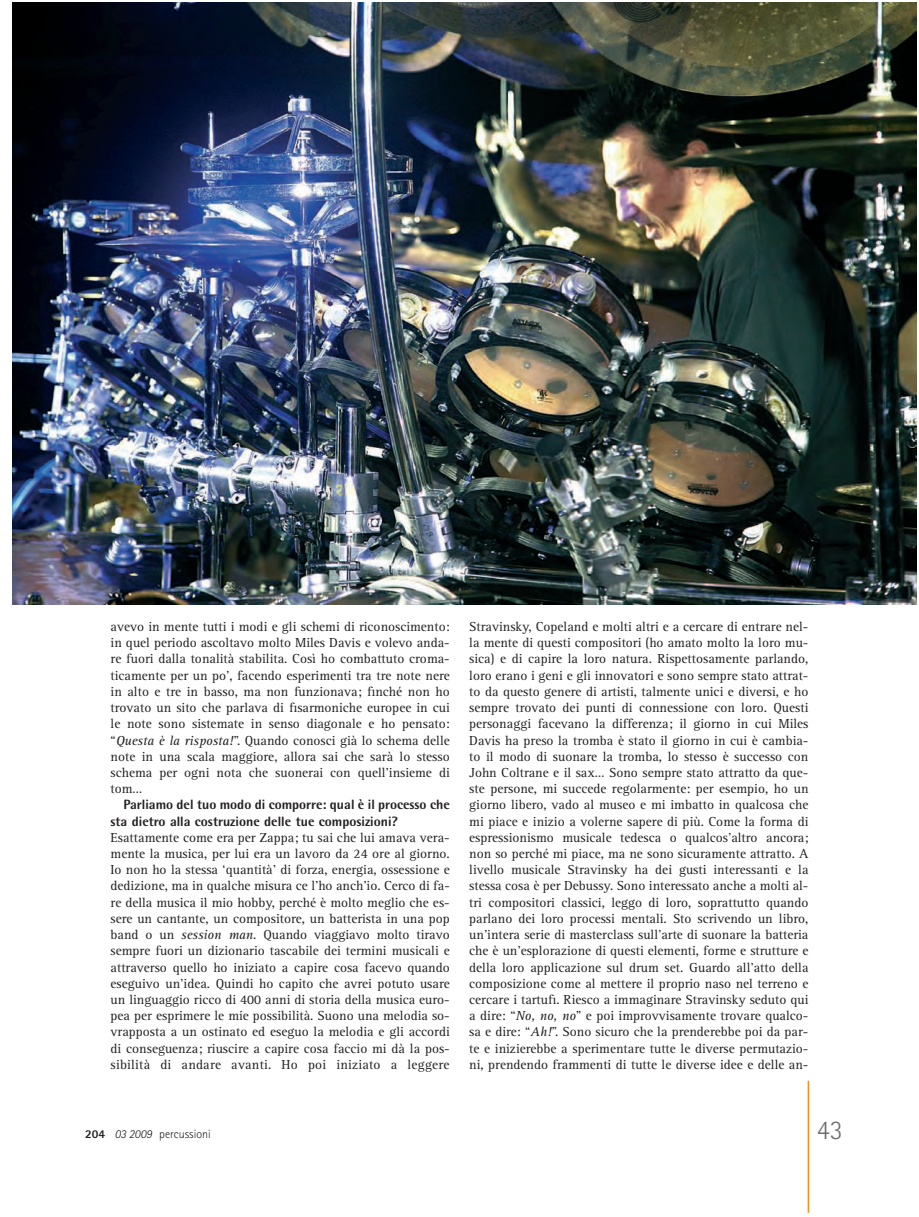
<style>
.page{position:relative;width:919px;height:1217px;background:#fff}
.page>*{position:absolute;margin:0;border:0;box-sizing:border-box;transform-origin:0 0}
.t1{font:300 27px "Rotis Sans Serif";color:#6c6d70}
.t2{font:13.5px/16.2px "Rotis Serif";color:#231f20;text-align:justify}
.t3{font:800 13.5px/16.2px "Rotis Semi Sans";color:#231f20}
.t4{font:300 12px "Rotis Sans Serif";color:#231f20}
.s1{font-style:italic}
.s2{font-weight:800}
</style>
<div class="page">
<hr style="left:807px;top:1080px;width:2px;height:132px;background:#f68e1e">
<img style="left:13px;top:3px;width:903px;height:601px">
<p class="t2" style="left:111px;top:619px;width:341px">avevo in mente tutti i modi e gli schemi di riconoscimento: in quel periodo ascoltavo molto Miles Davis e volevo anda&shy;re fuori dalla tonalità stabilita. Così ho combattuto croma&shy;ticamente per un po’, facendo esperimenti tra tre note nere in alto e tre in basso, ma non funzionava; finché non ho trovato un sito che parlava di fisarmoniche europee in cui le note sono sistemate in senso diagonale e ho pensato: “<span class="s1">Questa è la risposta!</span>”. Quando conosci già lo schema delle note in una scala maggiore, allora sai che sarà lo stesso schema per ogni nota che suonerai con quell’insieme di tom…</p>
<p class="t3" style="left:111px;top:797px;width:341px;text-indent:13px">Parliamo del tuo modo di comporre: qual è il processo che sta dietro alla costruzione delle tue composizioni?</p>
<p class="t2" style="left:111px;top:830px;width:341px">Esattamente come era per Zappa; tu sai che lui amava vera&shy;mente la musica, per lui era un lavoro da 24 ore al giorno.<br>Io non ho la stessa ‘quantità’ di forza, energia, ossessione e dedizione, ma in qualche misura ce l’ho anch’io. Cerco di fa&shy;re della musica il mio hobby, perché è molto meglio che es&shy;sere un cantante, un compositore, un batterista in una pop band o un <span class="s1">session man</span>. Quando viaggiavo molto tiravo sempre fuori un dizionario tascabile dei termini musicali e attraverso quello ho iniziato a capire cosa facevo quando eseguivo un’idea. Quindi ho capito che avrei potuto usare un linguaggio ricco di 400 anni di storia della musica euro&shy;pea per esprimere le mie possibilità. Suono una melodia so&shy;vrapposta a un ostinato ed eseguo la melodia e gli accordi di conseguenza; riuscire a capire cosa faccio mi dà la pos&shy;sibilità di andare avanti. Ho poi iniziato a leggere</p>
<p class="t2" style="left:469px;top:619px;width:341px">Stravinsky, Copeland e molti altri e a cercare di entrare nel&shy;la mente di questi compositori (ho amato molto la loro mu&shy;sica) e di capire la loro natura. Rispettosamente parlando, loro erano i geni e gli innovatori e sono sempre stato attrat&shy;to da questo genere di artisti, talmente unici e diversi, e ho sempre trovato dei punti di connessione con loro. Questi personaggi facevano la differenza; il giorno in cui Miles Davis ha preso la tromba è stato il giorno in cui è cambia&shy;to il modo di suonare la tromba, lo stesso è successo con John Coltrane e il sax… Sono sempre stato attratto da que&shy;ste persone, mi succede regolarmente: per esempio, ho un giorno libero, vado al museo e mi imbatto in qualcosa che mi piace e inizio a volerne sapere di più. Come la forma di espressionismo musicale tedesca o qualcos’altro ancora; non so perché mi piace, ma ne sono sicuramente attratto. A livello musicale Stravinsky ha dei gusti interessanti e la stessa cosa è per Debussy. Sono interessato anche a molti al&shy;tri compositori classici, leggo di loro, soprattutto quando parlano dei loro processi mentali. Sto scrivendo un libro, un’intera serie di masterclass sull’arte di suonare la batteria che è un’esplorazione di questi elementi, forme e strutture e della loro applicazione sul drum set. Guardo all’atto della composizione come al mettere il proprio naso nel terreno e cercare i tartufi. Riesco a immaginare Stravinsky seduto qui a dire: “<span class="s1">No, no, no</span>” e poi improvvisamente trovare qualco&shy;sa e dire: “<span class="s1">Ah!</span>”. Sono sicuro che la prenderebbe poi da par&shy;te e inizierebbe a sperimentare tutte le diverse permutazio&shy;ni, prendendo frammenti di tutte le diverse idee e delle an-</p>
<p class="t4" style="left:85px;top:1129px;width:127px"><span class="s2">204</span> <span class="s1">03 2009</span> percussioni</p>
<h1 class="t1" style="left:816px;top:1119px;width:27px">43</h1>
</div>
